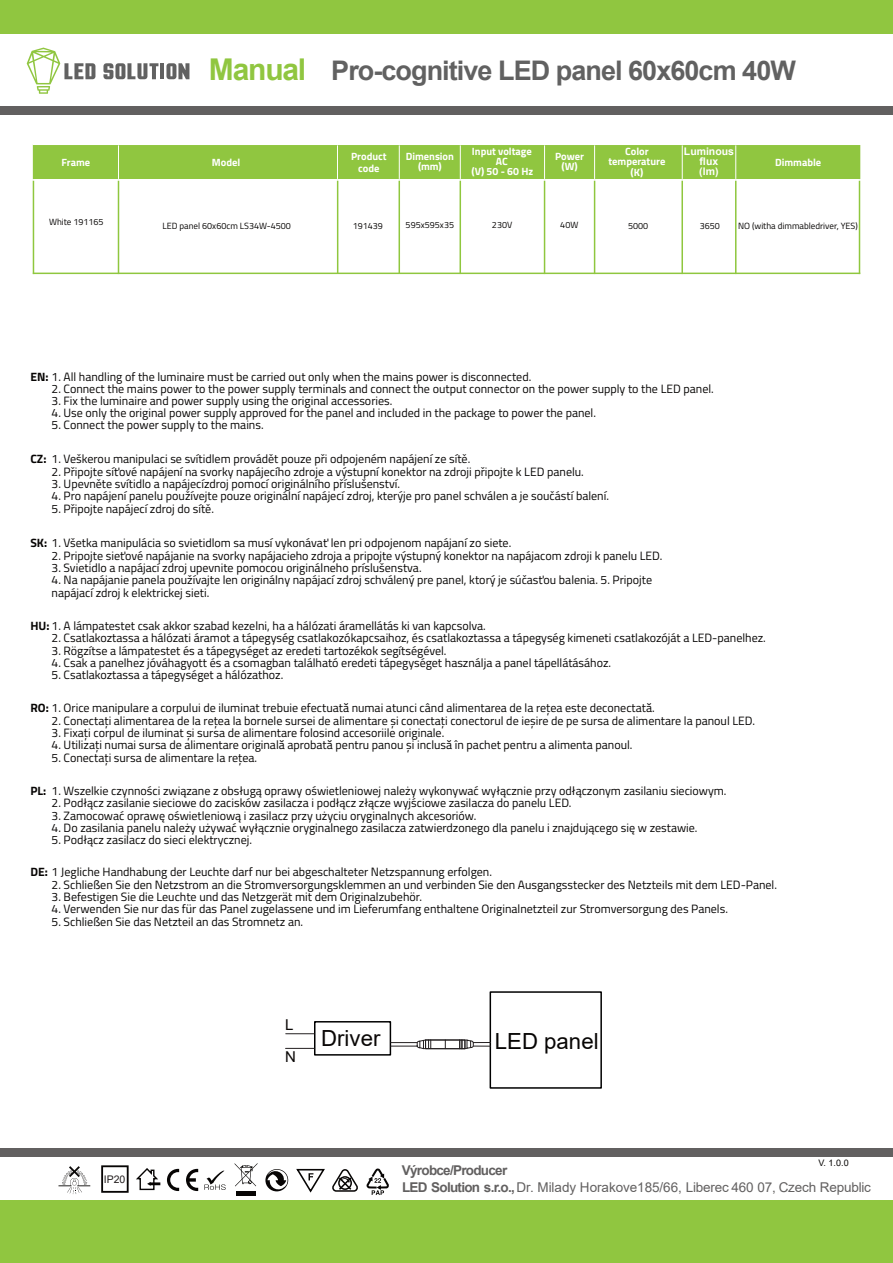
<style>
.page{position:relative;width:893px;height:1263px;background:#fff}
.page>*{position:absolute;margin:0;border:0;box-sizing:border-box;transform-origin:0 0}
.t1{font:700 27px "Arial";letter-spacing:-.035em;color:#616161}
.t2{font:22.2px "Arial";color:#070504}
.t3{font:22.2px "Arial";color:#0a0706}
.t4{font:15px/31.8px "Arial";color:#0a0706}
.t5{font:13.5px "Arial";letter-spacing:-.015em;color:#626060}
.t6{font:700 13.5px "Arial";letter-spacing:-.055em;color:#626060}
.t7{font:12px/12px "Titillium";color:#070504}
.t8{font:700 10.5px/10.5px "Titillium";color:#fff;text-align:center}
.t9{font:700 10.5px/10.2px "Arial";color:#fff;text-align:center}
.t10{font:10.5px "Arial";color:#241f1f}
.t11{font:9px "Titillium";color:#070504}
.t12{font:9px "Arial";color:#070504}
.s1{font-size:30px;color:#90c640}
.s2{font-weight:700}
</style>
<div class="page">
<div style="left:32px;top:144px;width:829px;height:35px;background:#90c640"></div>
<hr style="left:31px;top:145px;width:2px;height:35px;background:#fff">
<hr style="left:860px;top:145px;width:2px;height:35px;background:#fff">
<hr style="left:118px;top:145px;width:1px;height:34px;background:#fff">
<hr style="left:337px;top:145px;width:1px;height:34px;background:#fff">
<hr style="left:399px;top:145px;width:1px;height:34px;background:#fff">
<hr style="left:460px;top:145px;width:1px;height:34px;background:#fff">
<hr style="left:544px;top:145px;width:1px;height:34px;background:#fff">
<hr style="left:594px;top:145px;width:1px;height:34px;background:#fff">
<hr style="left:682px;top:145px;width:1px;height:34px;background:#fff">
<hr style="left:735px;top:145px;width:1px;height:34px;background:#fff">
<hr style="left:33px;top:180px;width:1px;height:94px;background:#8fc73e">
<hr style="left:118px;top:180px;width:1px;height:94px;background:#8fc73e">
<hr style="left:337px;top:180px;width:1px;height:94px;background:#8fc73e">
<hr style="left:399px;top:180px;width:1px;height:94px;background:#8fc73e">
<hr style="left:460px;top:180px;width:1px;height:94px;background:#8fc73e">
<hr style="left:544px;top:180px;width:1px;height:94px;background:#8fc73e">
<hr style="left:594px;top:180px;width:1px;height:94px;background:#8fc73e">
<hr style="left:681px;top:180px;width:2px;height:94px;background:#8fc73e">
<hr style="left:735px;top:180px;width:2px;height:94px;background:#8fc73e">
<hr style="left:859px;top:180px;width:1px;height:94px;background:#8fc73e">
<hr style="left:32px;top:144px;width:829px;height:1px;background:#fff">
<hr style="left:32px;top:179px;width:829px;height:2px;background:#fff">
<hr style="left:33px;top:273px;width:827px;height:1px;background:#8fc73e">
<div style="left:0;top:0;width:893px;height:34px;background:#90c640"></div>
<div style="left:0;top:106px;width:893px;height:9px;background:#626060"></div>
<svg style="left:27px;top:48px;width:68px;height:46px"></svg>
<svg style="left:103px;top:63px;width:55px;height:16px"></svg>
<hr style="left:160px;top:63px;width:4px;height:16px;background:#616161">
<svg style="left:166px;top:63px;width:23px;height:16px"></svg>
<div style="left:0;top:1200px;width:893px;height:63px;background:#90c640"></div>
<div style="left:0;top:1148px;width:893px;height:9px;background:#626060"></div>
<div style="left:490px;top:991px;width:112px;height:98px;border:2px solid #000"></div>
<div style="left:314px;top:1021px;width:77px;height:35px;border:2px solid #000"></div>
<svg style="left:286px;top:1048px;width:28px;height:1px"></svg>
<svg style="left:286px;top:1033px;width:28px;height:1px"></svg>
<svg style="left:390px;top:1039px;width:101px;height:11px"></svg>
<svg style="left:167px;top:1169px;width:12px;height:22px"></svg>
<svg style="left:186px;top:1169px;width:12px;height:22px"></svg>
<svg style="left:204px;top:1171px;width:22px;height:19px"></svg>
<div style="left:236px;top:1191px;width:19px;height:5px;background:#070504"></div>
<svg style="left:235px;top:1163px;width:23px;height:23px"></svg>
<svg style="left:265px;top:1169px;width:23px;height:23px"></svg>
<svg style="left:296px;top:1168px;width:62px;height:25px"></svg>
<svg style="left:367px;top:1168px;width:22px;height:27px"></svg>
<div style="left:101px;top:1165px;width:28px;height:28px;border:2px solid #070504"></div>
<svg style="left:136px;top:1168px;width:24px;height:23px"></svg>
<svg style="left:58px;top:1166px;width:32px;height:28px"></svg>
<h1 class="t1" style="left:209px;top:60px;width:588px"><span class="s1">Manual</span> Pro-cognitive LED panel 60x60cm 40W</h1>
<p class="t8" style="left:62px;top:158px;width:30px">Frame</p>
<p class="t8" style="left:212px;top:158px;width:30px">Model</p>
<p class="t8" style="left:351px;top:151px;width:37px;line-height:12.6px">Product code</p>
<p class="t8" style="left:406px;top:152px;width:50px">Dimension (mm)</p>
<p class="t8" style="left:472px;top:147px;width:63px">Input voltage<br>AC<br>(V) 50 - 60 Hz</p>
<p class="t8" style="left:555px;top:152px;width:31px">Power (W)</p>
<p class="t8" style="left:609px;top:147px;width:58px">Color temperature (K)</p>
<p class="t9" style="left:684px;top:147px;width:52px">Luminous flux<br>(lm)</p>
<p class="t8" style="left:775px;top:158px;width:48px">Dimmable</p>
<p class="t11" style="left:49px;top:219px;width:56px">White 191165</p>
<p class="t11" style="left:162px;top:222px;width:130px">LED panel 60x60cm LS34W-4500</p>
<p class="t11" style="left:353px;top:222px;width:32px">191439</p>
<p class="t11" style="left:406px;top:222px;width:50px">595x595x35</p>
<p class="t11" style="left:492px;top:222px;width:22px">230V</p>
<p class="t11" style="left:560px;top:221px;width:20px">40W</p>
<p class="t11" style="left:628px;top:222px;width:22px">5000</p>
<p class="t11" style="left:700px;top:222px;width:22px">3650</p>
<p class="t11" style="left:738px;top:222px;width:121px">NO (witha dimmabledriver, YES)</p>
<p class="t7" style="left:30px;top:372px;width:502px"><span class="s2">EN:</span> 1. All handling of the luminaire must be carried out only when the mains power is disconnected.</p>
<p class="t7" style="left:52px;top:384px;width:664px">2. Connect the mains power to the power supply terminals and connect the output connector on the power supply to the LED panel.</p>
<p class="t7" style="left:52px;top:396px;width:342px">3. Fix the luminaire and power supply using the original accessories.</p>
<p class="t7" style="left:52px;top:408px;width:546px">4. Use only the original power supply approved for the panel and included in the package to power the panel.</p>
<p class="t7" style="left:52px;top:420px;width:214px">5. Connect the power supply to the mains.</p>
<p class="t7" style="left:30px;top:454px;width:441px"><span class="s2">CZ:</span> 1. Veškerou manipulaci se svítidlem provádět pouze při odpojeném napájení ze sítě.</p>
<p class="t7" style="left:52px;top:467px;width:534px">2. Připojte síťové napájení na svorky napájecího zdroje a výstupní konektor na zdroji připojte k LED panelu.</p>
<p class="t7" style="left:52px;top:479px;width:350px">3. Upevněte svítidlo a napájecízdroj pomocí originálního příslušenství.</p>
<p class="t7" style="left:52px;top:491px;width:559px">4. Pro napájení panelu používejte pouze originální napájecí zdroj, kterýje pro panel schválen a je součástí balení.</p>
<p class="t7" style="left:52px;top:504px;width:164px">5. Připojte napájecí zdroj do sítě.</p>
<p class="t7" style="left:30px;top:538px;width:482px"><span class="s2">SK:</span> 1. Všetka manipulácia so svietidlom sa musí vykonávať len pri odpojenom napájaní zo siete.</p>
<p class="t7" style="left:52px;top:551px;width:612px">2. Pripojte sieťové napájanie na svorky napájacieho zdroja a pripojte výstupný konektor na napájacom zdroji k panelu LED.</p>
<p class="t7" style="left:52px;top:563px;width:372px">3. Svietidlo a napájací zdroj upevnite pomocou originálneho príslušenstva.</p>
<p class="t7" style="left:52px;top:575px;width:602px">4. Na napájanie panela používajte len originálny napájací zdroj schválený pre panel, ktorý je súčasťou balenia. 5. Pripojte napájací zdroj k elektrickej sieti.</p>
<p class="t7" style="left:30px;top:621px;width:457px"><span class="s2">HU:</span> 1. A lámpatestet csak akkor szabad kezelni, ha a hálózati áramellátás ki van kapcsolva.</p>
<p class="t7" style="left:52px;top:633px;width:716px">2. Csatlakoztassa a hálózati áramot a tápegység csatlakozókapcsaihoz, és csatlakoztassa a tápegység kimeneti csatlakozóját a LED-panelhez.</p>
<p class="t7" style="left:52px;top:646px;width:396px">3. Rögzítse a lámpatestet és a tápegységet az eredeti tartozékok segítségével.</p>
<p class="t7" style="left:52px;top:658px;width:561px">4. Csak a panelhez jóváhagyott és a csomagban található eredeti tápegységet használja a panel tápellátásához.</p>
<p class="t7" style="left:52px;top:670px;width:233px">5. Csatlakoztassa a tápegységet a hálózathoz.</p>
<p class="t7" style="left:30px;top:703px;width:626px"><span class="s2">RO:</span> 1. Orice manipulare a corpului de iluminat trebuie efectuată numai atunci când alimentarea de la rețea este deconectată.</p>
<p class="t7" style="left:52px;top:716px;width:705px">2. Conectați alimentarea de la rețea la bornele sursei de alimentare și conectați conectorul de ieșire de pe sursa de alimentare la panoul LED.</p>
<p class="t7" style="left:52px;top:728px;width:394px">3. Fixați corpul de iluminat și sursa de alimentare folosind accesoriile originale.</p>
<p class="t7" style="left:52px;top:740px;width:582px">4. Utilizați numai sursa de alimentare originală aprobată pentru panou și inclusă în pachet pentru a alimenta panoul.</p>
<p class="t7" style="left:52px;top:752px;width:207px">5. Conectați sursa de alimentare la rețea.</p>
<p class="t7" style="left:30px;top:786px;width:698px"><span class="s2">PL:</span> 1. Wszelkie czynności związane z obsługą oprawy oświetleniowej należy wykonywać wyłącznie przy odłączonym zasilaniu sieciowym.</p>
<p class="t7" style="left:52px;top:798px;width:521px">2. Podłącz zasilanie sieciowe do zacisków zasilacza i podłącz złącze wyjściowe zasilacza do panelu LED.</p>
<p class="t7" style="left:52px;top:811px;width:426px">3. Zamocować oprawę oświetleniową i zasilacz przy użyciu oryginalnych akcesoriów.</p>
<p class="t7" style="left:52px;top:823px;width:647px">4. Do zasilania panelu należy używać wyłącznie oryginalnego zasilacza zatwierdzonego dla panelu i znajdującego się w zestawie.</p>
<p class="t7" style="left:52px;top:835px;width:202px">5. Podłącz zasilacz do sieci elektrycznej.</p>
<p class="t7" style="left:30px;top:867px;width:463px"><span class="s2">DE:</span> 1 Jegliche Handhabung der Leuchte darf nur bei abgeschalteter Netzspannung erfolgen.</p>
<p class="t7" style="left:52px;top:880px;width:727px">2. Schließen Sie den Netzstrom an die Stromversorgungsklemmen an und verbinden Sie den Ausgangsstecker des Netzteils mit dem LED-Panel.</p>
<p class="t7" style="left:52px;top:892px;width:372px">3. Befestigen Sie die Leuchte und das Netzgerät mit dem Originalzubehör.</p>
<p class="t7" style="left:52px;top:904px;width:678px">4. Verwenden Sie nur das für das Panel zugelassene und im Lieferumfang enthaltene Originalnetzteil zur Stromversorgung des Panels.</p>
<p class="t7" style="left:52px;top:916px;width:253px">5. Schließen Sie das Netzteil an das Stromnetz an.</p>
<p class="t10" style="left:104px;top:1176px;width:23px">IP20</p>
<p class="t4" style="left:285px;top:1010px;width:12px">L<br>N</p>
<h2 class="t3" style="left:321px;top:1030px;width:61px">Driver</h2>
<h2 class="t2" style="left:495px;top:1033px;width:105px">LED panel</h2>
<p class="t6" style="left:402px;top:1165px;width:107px">Výrobce/Producer</p>
<p class="t12" style="left:818px;top:1160px;width:32px">V. 1.0.0</p>
<p class="t5" style="left:402px;top:1182px;width:471px"><span class="s2">LED Solution s.r.o.,</span>Dr. Milady Horakove185/66, Liberec 460 07, Czech Republic</p>
</div>
